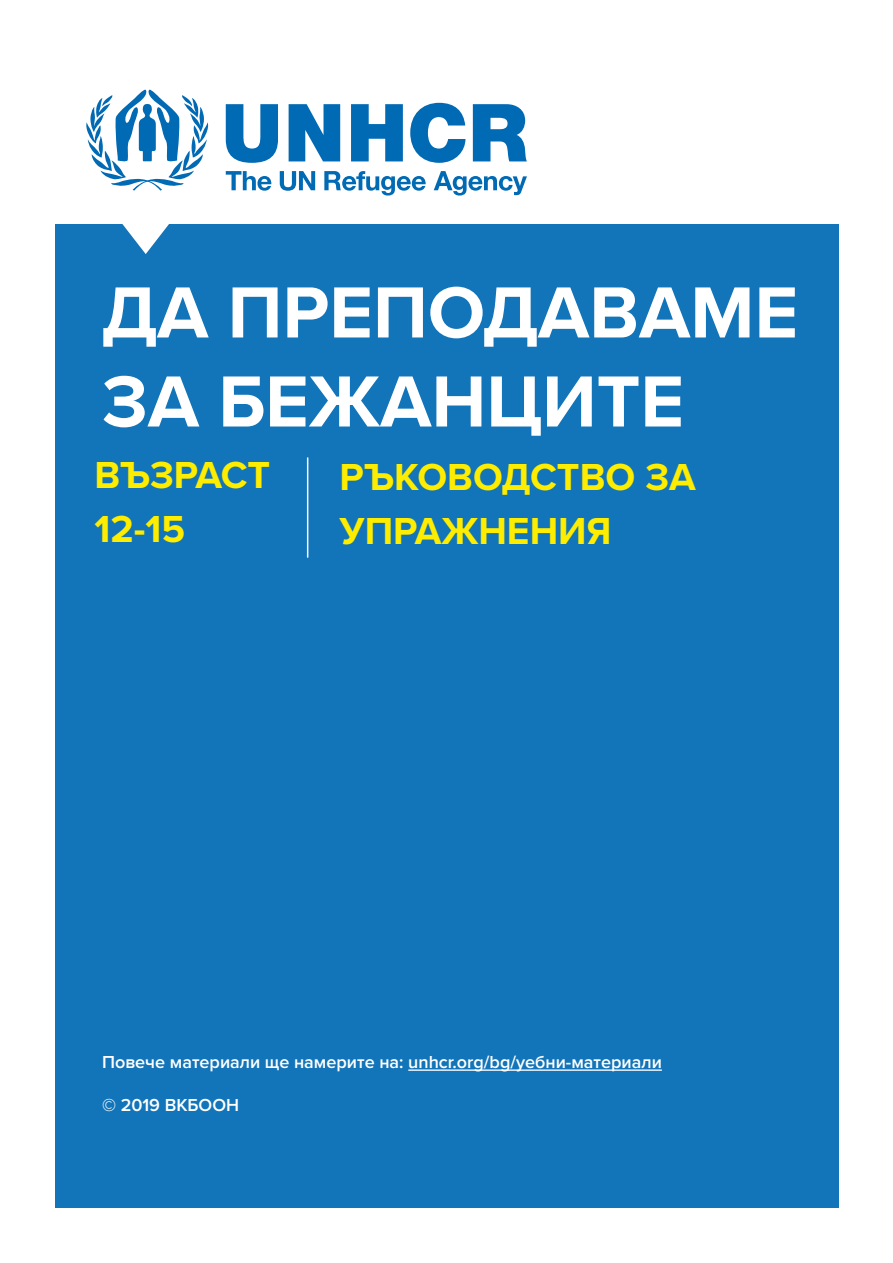
<style>
.page{position:relative;width:893px;height:1263px;background:#fff}
.page>*{position:absolute;margin:0;border:0;box-sizing:border-box;transform-origin:0 0}
.t1{font:700 75px/88.9px "Proxima Nova";color:#fff}
.t2{font:700 39px/54px "Proxima Nova";color:#ffed00}
.t3{font:600 18px "Proxima Nova";color:#fff}
</style>
<div class="page">
<div style="left:55px;top:223px;width:783px;height:985px;background:#1274b9"></div>
<svg style="left:122px;top:224px;width:47px;height:30px"></svg>
<hr style="left:307px;top:457px;width:1px;height:101px;background:#fff">
<hr style="left:408px;top:1069px;width:254px;height:2px;background:#fff">
<hr style="left:54px;top:222px;width:788px;height:2px;background:#fff">
<svg style="left:86px;top:90px;width:123px;height:101px"></svg>
<svg style="left:226px;top:104px;width:52px;height:59px"></svg>
<svg style="left:289px;top:104px;width:51px;height:57px"></svg>
<svg style="left:351px;top:104px;width:52px;height:57px"></svg>
<svg style="left:410px;top:103px;width:55px;height:60px"></svg>
<svg style="left:473px;top:104px;width:54px;height:57px"></svg>
<svg style="left:226px;top:171px;width:46px;height:20px"></svg>
<svg style="left:280px;top:171px;width:35px;height:20px"></svg>
<svg style="left:324px;top:171px;width:102px;height:25px"></svg>
<svg style="left:434px;top:171px;width:93px;height:25px"></svg>
<h1 class="t1" style="left:102px;top:271px;width:698px">ДА ПРЕПОДАВАМЕ<br>ЗА БЕЖАНЦИТЕ</h1>
<h2 class="t2" style="left:94px;top:449px;width:177px">ВЪЗРАСТ<br>12-15</h2>
<h2 class="t2" style="left:340px;top:451px;width:358px">РЪКОВОДСТВО ЗА<br>УПРАЖНЕНИЯ</h2>
<p class="t3" style="left:102px;top:1048px;width:561px">Повече материали ще намерите на: unhcr.org/bg/уебни-материали</p>
<p class="t3" style="left:102px;top:1091px;width:139px">© 2019 ВКБООН</p>
</div>
